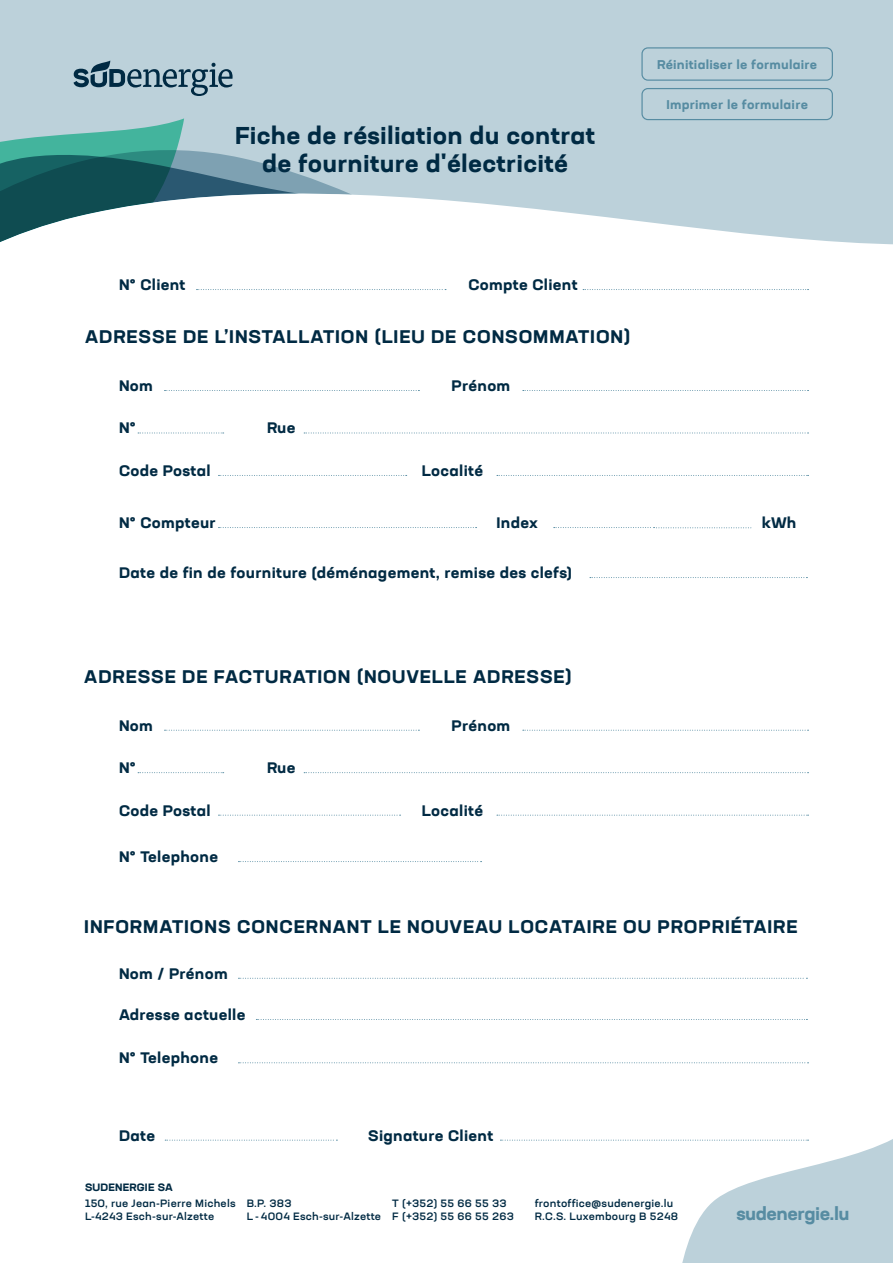
<style>
.page{position:relative;width:893px;height:1263px;background:#fff}
.page>*{position:absolute;margin:0;border:0;box-sizing:border-box;transform-origin:0 0}
.t1{font:700 expanded 24px/27.9px "Neusa Next Pro";letter-spacing:.01em;color:#002a43;text-align:center}
.t2{font:700 expanded 18px "Neusa Next Pro";letter-spacing:.05em;color:#002a43}
.t3{font:700 expanded 18px "Neusa Next Pro";letter-spacing:-.025em;color:#578ca2}
.t4{font:700 expanded 15px "Neusa Next Pro";letter-spacing:.02em;color:#002a43}
.t5{font:700 expanded 12.45px "Neusa Next Pro";letter-spacing:.02em;color:#578ca2}
.t6{font:500 expanded 10.5px/13.5px "Neusa Next Pro";letter-spacing:.02em;color:#002a43}
.t7{font:700 expanded 10.5px "Neusa Next Pro";letter-spacing:.02em;color:#002a43}
</style>
<div class="page">
<svg style="left:0;top:0;width:893px;height:245px;fill:#bcd1da"></svg>
<svg style="left:0;top:118px;width:352px;height:127px"></svg>
<svg style="left:73px;top:60px;width:160px;height:36px"></svg>
<svg style="left:165px;top:390px;width:254px;height:1px"></svg>
<svg style="left:165px;top:730px;width:254px;height:1px"></svg>
<svg style="left:238px;top:978px;width:569px;height:1px"></svg>
<svg style="left:256px;top:1019px;width:551px;height:1px"></svg>
<svg style="left:238px;top:1062px;width:570px;height:1px"></svg>
<svg style="left:165px;top:1140px;width:172px;height:1px"></svg>
<svg style="left:500px;top:1139px;width:393px;height:124px"></svg>
<svg style="left:196px;top:289px;width:250px;height:1px"></svg>
<svg style="left:583px;top:289px;width:225px;height:1px"></svg>
<svg style="left:523px;top:390px;width:285px;height:1px"></svg>
<svg style="left:523px;top:730px;width:285px;height:1px"></svg>
<svg style="left:304px;top:433px;width:504px;height:1px"></svg>
<svg style="left:304px;top:772px;width:504px;height:1px"></svg>
<svg style="left:497px;top:475px;width:311px;height:1px"></svg>
<svg style="left:497px;top:815px;width:311px;height:1px"></svg>
<svg style="left:218px;top:527px;width:259px;height:1px"></svg>
<svg style="left:238px;top:861px;width:244px;height:1px"></svg>
<svg style="left:138px;top:433px;width:86px;height:1px"></svg>
<svg style="left:138px;top:772px;width:86px;height:1px"></svg>
<svg style="left:218px;top:475px;width:189px;height:1px"></svg>
<svg style="left:218px;top:815px;width:183px;height:1px"></svg>
<svg style="left:590px;top:577px;width:217px;height:1px"></svg>
<div style="left:641px;top:47px;width:192px;height:34px;border:1px solid #578ca2;border-radius:6px"></div>
<div style="left:641px;top:88px;width:192px;height:32px;border:1px solid #578ca2;border-radius:6px"></div>
<svg style="left:554px;top:527px;width:198px;height:1px"></svg>
<h1 class="t1" style="left:235px;top:121px;width:362px">Fiche de résiliation du contrat de fourniture d'électricité</h1>
<p class="t5" style="left:657px;top:56px;width:162px">Réinitialiser le formulaire</p>
<p class="t5" style="left:666px;top:96px;width:143px">Imprimer le formulaire</p>
<p class="t4" style="left:119px;top:275px;width:68px">N° Client</p>
<p class="t4" style="left:468px;top:275px;width:111px">Compte Client</p>
<p class="t2" style="left:85px;top:325px;width:547px">ADRESSE DE L’INSTALLATION (LIEU DE CONSOMMATION)</p>
<p class="t4" style="left:119px;top:376px;width:35px">Nom</p>
<p class="t4" style="left:452px;top:376px;width:60px">Prénom</p>
<p class="t4" style="left:119px;top:418px;width:18px">N°</p>
<p class="t4" style="left:267px;top:418px;width:30px">Rue</p>
<p class="t4" style="left:119px;top:461px;width:93px">Code Postal</p>
<p class="t4" style="left:422px;top:461px;width:63px">Localité</p>
<p class="t4" style="left:119px;top:513px;width:98px">N° Compteur</p>
<p class="t4" style="left:497px;top:513px;width:43px">Index</p>
<p class="t4" style="left:762px;top:513px;width:36px">kWh</p>
<p class="t4" style="left:119px;top:563px;width:455px">Date de fin de fourniture (déménagement, remise des clefs)</p>
<p class="t2" style="left:84px;top:665px;width:489px">ADRESSE DE FACTURATION (NOUVELLE ADRESSE)</p>
<p class="t4" style="left:119px;top:715px;width:35px">Nom</p>
<p class="t4" style="left:452px;top:715px;width:60px">Prénom</p>
<p class="t4" style="left:119px;top:758px;width:18px">N°</p>
<p class="t4" style="left:267px;top:758px;width:30px">Rue</p>
<p class="t4" style="left:119px;top:800px;width:93px">Code Postal</p>
<p class="t4" style="left:422px;top:800px;width:63px">Localité</p>
<p class="t4" style="left:119px;top:847px;width:101px">N° Telephone</p>
<p class="t2" style="left:84px;top:915px;width:715px">INFORMATIONS CONCERNANT LE NOUVEAU LOCATAIRE OU PROPRIÉTAIRE</p>
<p class="t4" style="left:119px;top:963px;width:110px">Nom / Prénom</p>
<p class="t4" style="left:119px;top:1005px;width:128px">Adresse actuelle</p>
<p class="t4" style="left:119px;top:1048px;width:101px">N° Telephone</p>
<p class="t4" style="left:119px;top:1125px;width:38px">Date</p>
<p class="t4" style="left:368px;top:1125px;width:127px">Signature Client</p>
<p class="t7" style="left:85px;top:1180px;width:89px">SUDENERGIE SA</p>
<p class="t6" style="left:85px;top:1196px;width:152px">150, rue Jean-Pierre Michels<br>L-4243 Esch-sur-Alzette</p>
<p class="t6" style="left:247px;top:1196px;width:136px">B.P. 383<br>L - 4004 Esch-sur-Alzette</p>
<p class="t6" style="left:392px;top:1196px;width:123px">T (+352) 55 66 55 33<br>F (+352) 55 66 55 263</p>
<p class="t6" style="left:535px;top:1196px;width:145px">frontoffice@sudenergie.lu<br>R.C.S. Luxembourg B 5248</p>
<p class="t3" style="left:736px;top:1202px;width:115px">sudenergie.lu</p>
</div>
